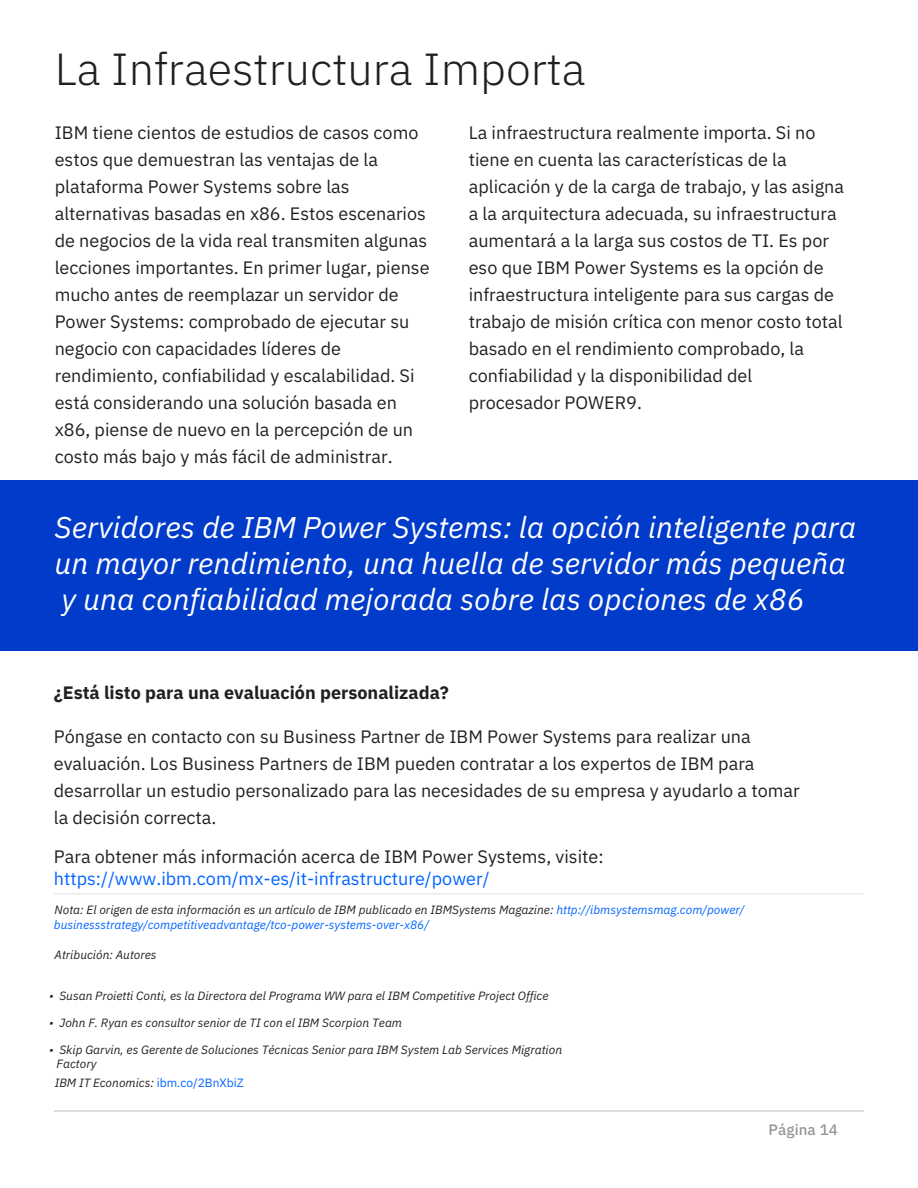
<style>
.page{position:relative;width:918px;height:1188px;background:#fff}
.page>*{position:absolute;margin:0;border:0;box-sizing:border-box;transform-origin:0 0}
.t1{font:300 45px "IBM Plex Sans";color:#231f20}
.t2{font:italic 30px/36px "IBM Plex Sans";color:#fff}
.t3{font:18px/27px "IBM Plex Sans";color:#231f20}
.t4{font:18px "IBM Plex Sans";color:#0064ff}
.t5{font:700 18px "IBM Plex Sans";color:#231f20}
.t6{font:500 15px "IBM Plex Sans";letter-spacing:.01em;color:#939598}
.t7{font:italic 12px/14.4px "IBM Plex Sans";color:#231f20}
.t8{font:italic 12px/15px "IBM Plex Sans";color:#0064ff}
.s1{color:#231f20}
.s2{font-style:normal;color:#0064ff}
</style>
<div class="page">
<div style="left:0;top:480px;width:918px;height:171px;background:#003bc9"></div>
<hr style="left:54px;top:893px;width:810px;height:2px;background:#ebebeb">
<hr style="left:54px;top:1111px;width:810px;height:1px;background:#bcbdc0">
<h1 class="t1" style="left:55px;top:36px;width:532px">La Infraestructura Importa</h1>
<p class="t3" style="left:55px;top:118px;width:376px">IBM tiene cientos de estudios de casos como estos que demuestran las ventajas de la plataforma Power Systems sobre las alternativas basadas en x86. Estos escenarios de negocios de la vida real transmiten algunas lecciones importantes. En primer lugar, piense mucho antes de reemplazar un servidor de Power Systems: comprobado de ejecutar su negocio con capacidades líderes de rendimiento, confiabilidad y escalabilidad. Si está considerando una solución basada en x86, piense de nuevo en la percepción de un costo más bajo y más fácil de administrar.</p>
<p class="t3" style="left:469px;top:118px;width:377px">La infraestructura realmente importa. Si no tiene en cuenta las características de la aplicación y de la carga de trabajo, y las asigna a la arquitectura adecuada, su infraestructura aumentará a la larga sus costos de TI. Es por eso que IBM Power Systems es la opción de infraestructura inteligente para sus cargas de trabajo de misión crítica con menor costo total basado en el rendimiento comprobado, la confiabilidad y la disponibilidad del procesador POWER9.</p>
<h2 class="t2" style="left:55px;top:507px;width:803px">Servidores de IBM Power Systems: la opción inteligente para un mayor rendimiento, una huella de servidor más pequeña y una confiabilidad mejorada sobre las opciones de x86</h2>
<p class="t5" style="left:54px;top:678px;width:397px">¿Está listo para una evaluación personalizada?</p>
<p class="t3" style="left:54px;top:722px;width:747px">Póngase en contacto con su Business Partner de IBM Power Systems para realizar una evaluación. Los Business Partners de IBM pueden contratar a los expertos de IBM para desarrollar un estudio personalizado para las necesidades de su empresa y ayudarlo a tomar la decisión correcta.</p>
<p class="t3" style="left:54px;top:841px;width:551px">Para obtener más información acerca de IBM Power Systems, visite:</p>
<p class="t4" style="left:54px;top:865px;width:437px">https://www.ibm.com/mx-es/it-infrastructure/power/</p>
<p class="t8" style="left:54px;top:902px;width:692px"><span class="s1">Nota: El origen de esta información es un artículo de IBM publicado en IBMSystems Magazine:</span> http://ibmsystemsmag.com/power/ businessstrategy/competitiveadvantage/tco-power-systems-over-x86/</p>
<p class="t7" style="left:55px;top:947px;width:104px">Atribución: Autores</p>
<p class="t7" style="left:49px;top:987px;width:501px">• Susan Proietti Conti, es la Directora del Programa WW para el IBM Competitive Project Office</p>
<p class="t7" style="left:49px;top:1014px;width:355px">• John F. Ryan es consultor senior de TI con el IBM Scorpion Team</p>
<p class="t7" style="left:57px;top:1041px;width:507px;text-indent:-7px">• Skip Garvin, es Gerente de Soluciones Técnicas Senior para IBM System Lab Services Migration<br>Factory</p>
<p class="t7" style="left:55px;top:1074px;width:191px">IBM IT Economics: <span class="s2">ibm.co/2BnXbiZ</span></p>
<p class="t6" style="left:769px;top:1118px;width:71px">Página 14</p>
</div>
